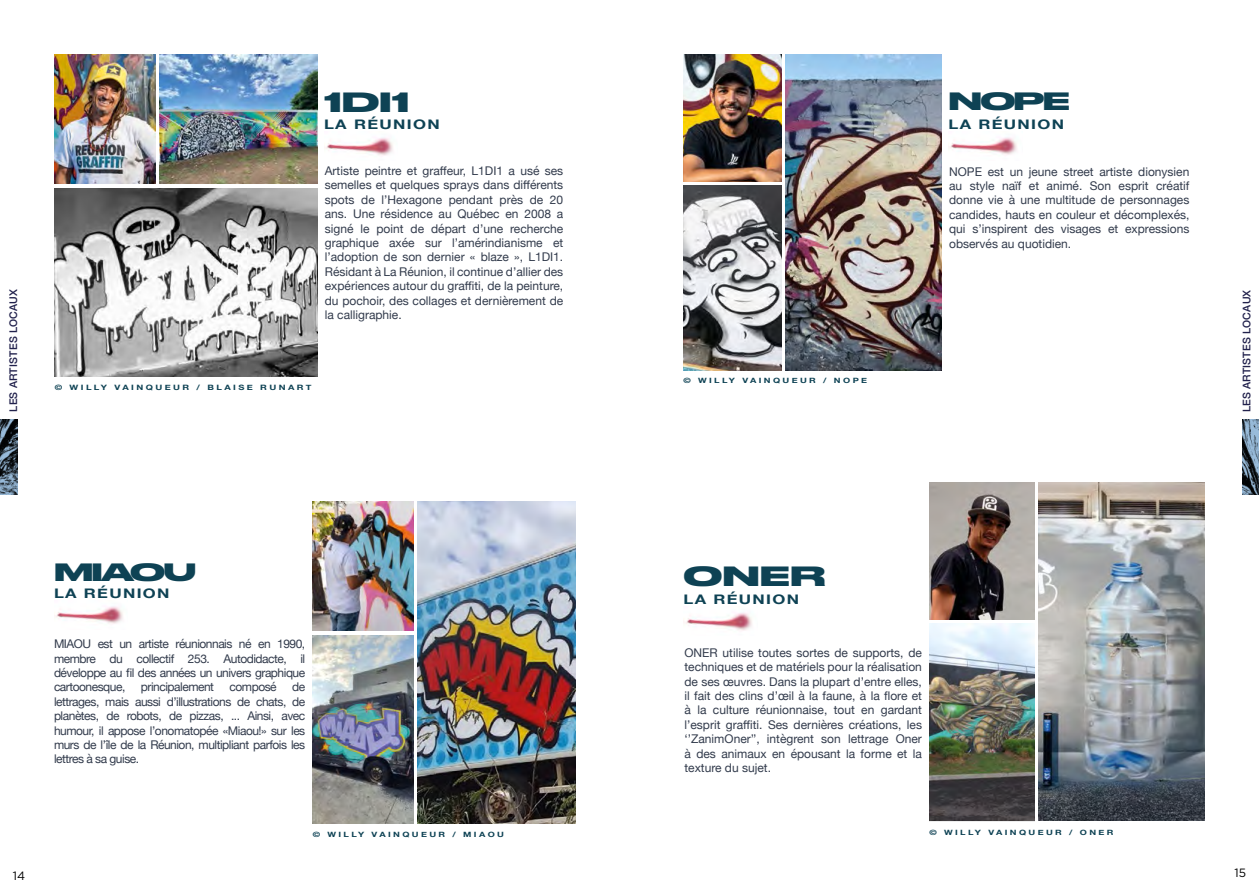
<style>
.page{position:relative;width:1259px;height:893px;background:#fff}
.page>*{position:absolute;margin:0;border:0;box-sizing:border-box;transform-origin:0 0}
.t1{font:700 26.25px "Druk Wide";color:#0e4254;scale:1.26 1}
.t2{font:700 23.55px "Druk Wide";letter-spacing:-.06em;color:#0e4254;scale:1.26 1}
.t3{font:700 13.2px "Helvetica Neue";letter-spacing:.08em;color:#0e4254;scale:1.26 1}
.t4{font:12px/14.4px "Helvetica Neue";color:#323b4c;text-align:justify}
.t5{font:12px "Helvetica Neue";letter-spacing:-.04em;color:#323b4c}
.t6{font:12px "Gotham";color:#000}
.t7{font:500 10.65px "Helvetica Neue";letter-spacing:.02em;color:#21214c}
.t8{font:700 7.35px "Helvetica Neue";letter-spacing:.26em;color:#0e4254;scale:1.26 1}
.t9{font:700 7.2px "Helvetica Neue";letter-spacing:.26em;color:#0e4254;scale:1.26 1}
</style>
<div class="page">
<img style="left:56px;top:606px;width:67px;height:18px">
<img style="left:0;top:419px;width:17px;height:76px">
<img style="left:1242px;top:419px;width:17px;height:76px">
<img style="left:683px;top:54px;width:99px;height:127px">
<img style="left:786px;top:55px;width:155px;height:315px">
<img style="left:683px;top:186px;width:99px;height:184px">
<img style="left:950px;top:137px;width:67px;height:18px">
<img style="left:313px;top:501px;width:100px;height:130px">
<img style="left:417px;top:502px;width:158px;height:322px">
<img style="left:313px;top:635px;width:100px;height:189px">
<img style="left:1039px;top:483px;width:166px;height:338px">
<img style="left:326px;top:137px;width:67px;height:19px">
<img style="left:55px;top:54px;width:100px;height:130px">
<img style="left:159px;top:55px;width:158px;height:129px">
<img style="left:55px;top:188px;width:262px;height:189px">
<img style="left:686px;top:612px;width:66px;height:19px">
<img style="left:929px;top:483px;width:105px;height:136px">
<img style="left:929px;top:624px;width:105px;height:196px">
<p class="t7" style="left:5px;top:412px;width:124px;rotate:-90deg">LES ARTISTES LOCAUX</p>
<h1 class="t1" style="left:324px;top:81px;width:69px">1DI1</h1>
<p class="t3" style="left:324px;top:114px;width:93px">LA RÉUNION</p>
<p class="t4" style="left:325px;top:164px;width:240px">Artiste peintre et graffeur, L1DI1 a usé ses semelles et quelques sprays dans différents spots de l’Hexagone pendant près de 20 ans. Une résidence au Québec en 2008 a signé le point de départ d’une recherche graphique axée sur l’amérindianisme et l’adoption de son dernier « blaze », L1DI1.<br>Résidant à La Réunion, il continue d’allier des expériences autour du graffiti, de la peinture, du pochoir, des collages et dernièrement de la calligraphie.</p>
<p class="t8" style="left:55px;top:381px;width:205px">© WILLY VAINQUEUR / BLAISE RUNART</p>
<h2 class="t2" style="left:54px;top:553px;width:114px">MIAOU</h2>
<p class="t3" style="left:54px;top:583px;width:93px">LA RÉUNION</p>
<p class="t4" style="left:54px;top:637px;width:253px">MIAOU est un artiste réunionnais né en 1990, membre du collectif 253. Autodidacte, il développe au fil des années un univers graphique cartoonesque,</p>
<p class="t5" style="left:141px;top:678px;width:75px">principalement</p>
<p class="t5" style="left:229px;top:678px;width:49px">composé</p>
<p class="t4" style="left:54px;top:680px;width:253px;text-indent:238px">de lettrages, mais aussi d’illustrations de chats, de planètes, de robots, de pizzas, ... Ainsi, avec humour, il appose l’onomatopée «Miaou!» sur les murs de l’île de la Réunion, multipliant parfois les lettres à sa guise.</p>
<p class="t9" style="left:313px;top:828px;width:153px">© WILLY VAINQUEUR / MIAOU</p>
<p class="t9" style="left:683px;top:375px;width:147px">© WILLY VAINQUEUR / NOPE</p>
<h2 class="t2" style="left:948px;top:82px;width:98px">NOPE</h2>
<p class="t3" style="left:948px;top:114px;width:93px">LA RÉUNION</p>
<p class="t4" style="left:949px;top:165px;width:242px">NOPE est un jeune street artiste dionysien au style naïf et animé. Son esprit créatif donne vie à une multitude de personnages candides, hauts en couleur et décomplexés, qui s’inspirent des visages et expressions observés au quotidien.</p>
<p class="t7" style="left:1238px;top:412px;width:124px;rotate:-90deg">LES ARTISTES LOCAUX</p>
<h1 class="t1" style="left:683px;top:554px;width:114px">ONER</h1>
<p class="t3" style="left:683px;top:589px;width:93px">LA RÉUNION</p>
<p class="t4" style="left:684px;top:646px;width:239px">ONER utilise toutes sortes de supports, de techniques et de matériels pour la réalisation de ses œuvres. Dans la plupart d’entre elles, il fait des clins d’œil à la faune, à la flore et à la culture réunionnaise, tout en gardant l’esprit graffiti. Ses dernières créations, les ‘’ZanimOner’’, intègrent son lettrage Oner à des animaux en épousant la forme et la texture du sujet.</p>
<p class="t9" style="left:929px;top:826px;width:148px">© WILLY VAINQUEUR / ONER</p>
<p class="t6" style="left:13px;top:868px;width:14px">14</p>
<p class="t6" style="left:1234px;top:865px;width:13px">15</p>
</div>
